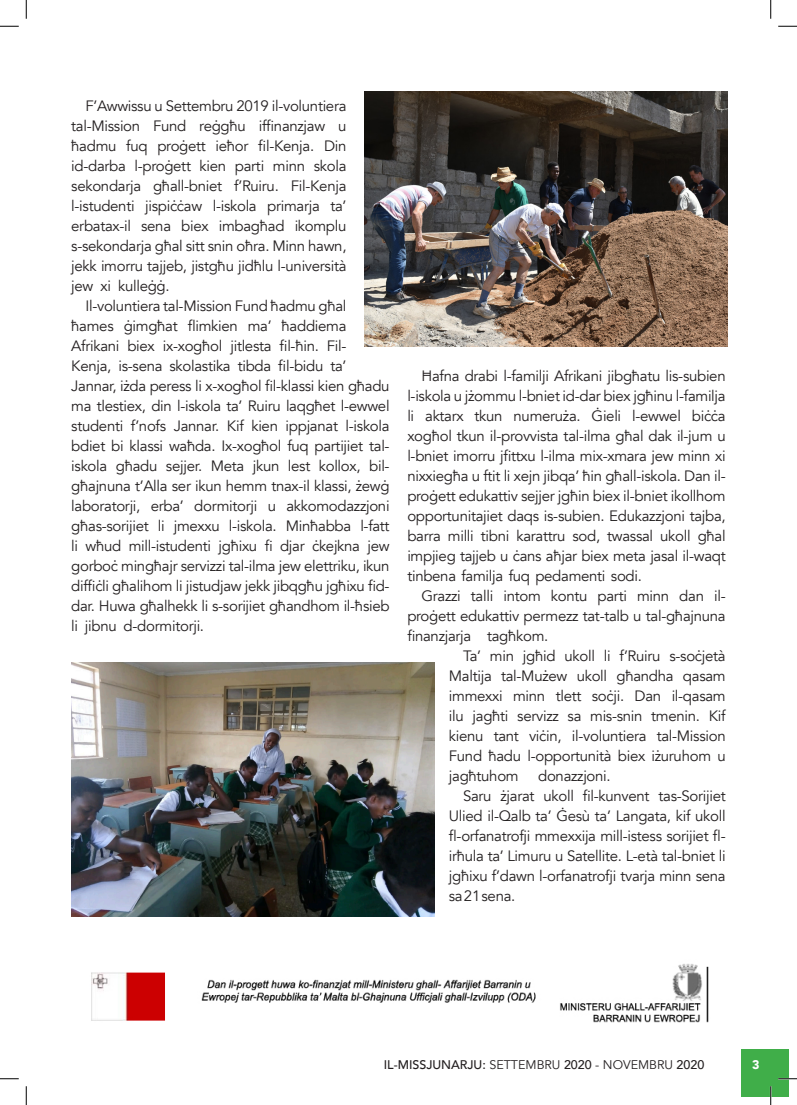
<style>
.page{position:relative;width:797px;height:1105px;background:#fff}
.page>*{position:absolute;margin:0;border:0;box-sizing:border-box;transform-origin:0 0}
.t1{font:15px/20px "Avenir";letter-spacing:-.02em;color:#231f20;text-align:justify}
.t2{font:500 12.5px "Avenir";color:#231f20}
.t3{font:900 12.5px "Avenir";color:#fff}
.s1{font-weight:400}
</style>
<div class="page">
<div style="left:741px;top:1049px;width:47px;height:47px;background:#40ae49"></div>
<img style="left:364px;top:92px;width:363px;height:254px">
<img style="left:71px;top:662px;width:363px;height:254px">
<img style="left:91px;top:964px;width:618px;height:59px">
<svg style="left:0;top:25px;width:19px;height:2px"></svg>
<svg style="left:778px;top:25px;width:19px;height:2px"></svg>
<svg style="left:0;top:1078px;width:19px;height:1px"></svg>
<svg style="left:778px;top:1078px;width:19px;height:1px"></svg>
<svg style="left:25px;top:0;width:2px;height:19px"></svg>
<svg style="left:25px;top:1086px;width:2px;height:19px"></svg>
<svg style="left:770px;top:0;width:1px;height:19px"></svg>
<svg style="left:770px;top:1086px;width:1px;height:19px"></svg>
<p class="t1" style="left:71px;top:96px;width:277px;text-indent:14px">F’Awwissu u Settembru 2019 il-voluntiera tal-Mission Fund reġgħu iffinanzjaw u ħadmu fuq proġett ieħor fil-Kenja. Din id-darba l-proġett kien parti minn skola sekondarja għall-bniet f’Ruiru. Fil-Kenja l-istudenti jispiċċaw l-iskola primarja ta’ erbatax-il sena biex imbagħad ikomplu s-sekondarja għal sitt snin oħra. Minn hawn, jekk imorru tajjeb, jistgħu jidħlu l-università jew xi kulleġġ.</p>
<p class="t1" style="left:71px;top:296px;width:320px;text-align:left;text-indent:14px">Il-voluntiera tal-Mission Fund ħadmu għal ħames ġimgħat flimkien ma’ ħaddiema Afrikani biex ix-xogħol jitlesta fil-ħin. Fil-Kenja, is-sena skolastika tibda fil-bidu ta’ Jannar, iżda peress li x-xogħol fil-klassi kien għadu ma tlestiex, din l-iskola ta’ Ruiru laqgħet l-ewwel studenti f’nofs Jannar. Kif kien ippjanat l-iskola bdiet bi klassi waħda. Ix-xogħol fuq partijiet tal&shy;iskola għadu sejjer. Meta jkun lest kollox, bil&shy;għajnuna t’Alla ser ikun hemm tnax-il klassi, żewġ laboratorji, erba’ dormitorji u akkomodazzjoni għas-sorijiet li jmexxu l-iskola. Minħabba l-fatt li wħud mill-istudenti jgħixu fi djar ċkejkna jew gorboċ mingħajr servizzi tal-ilma jew elettriku, ikun diffiċli għalihom li jistudjaw jekk jibqgħu jgħixu fid&shy;dar. Huwa għalhekk li s-sorijiet għandhom il-ħsieb li jibnu d-dormitorji.</p>
<p class="t1" style="left:407px;top:366px;width:320px;text-indent:14px">Ħafna drabi l-familji Afrikani jibgħatu lis-subien l-iskola u jżommu l-bniet id-dar biex jgħinu l-familja li aktarx tkun numeruża. Ġieli l-ewwel biċċa xogħol tkun il-provvista tal-ilma għal dak il-jum u l-bniet imorru jfittxu l-ilma mix-xmara jew minn xi nixxiegħa u ftit li xejn jibqa’ ħin għall-iskola. Dan il&shy;proġett edukattiv sejjer jgħin biex il-bniet ikollhom opportunitajiet daqs is-subien. Edukazzjoni tajba, barra milli tibni karattru sod, twassal ukoll għal impjieg tajjeb u ċans aħjar biex meta jasal il-waqt tinbena familja fuq pedamenti sodi.</p>
<p class="t1" style="left:407px;top:586px;width:320px;text-indent:14px">Grazzi talli intom kontu parti minn dan il&shy;proġett edukattiv permezz tat-talb u tal-għajnuna finanzjarja tagħkom.</p>
<p class="t1" style="left:449px;top:646px;width:278px;text-indent:14px">Ta’ min jgħid ukoll li f’Ruiru s-soċjetà Maltija tal-Mużew ukoll għandha qasam immexxi minn tlett soċji. Dan il-qasam ilu jagħti servizz sa mis-snin tmenin. Kif kienu tant viċin, il-voluntiera tal-Mission Fund ħadu l-opportunità biex iżuruhom u jagħtuhom</p>
<p class="t1" style="left:538px;top:766px;width:74px">donazzjoni.</p>
<p class="t1" style="left:449px;top:786px;width:278px;text-indent:14px">Saru żjarat ukoll fil-kunvent tas-Sorijiet Ulied il-Qalb ta’ Ġesù ta’ Langata, kif ukoll fl-orfanatrofji mmexxija mill-istess sorijiet fl&shy;irħula ta’ Limuru u Satellite. L-età tal-bniet li jgħixu f’dawn l-orfanatrofji tvarja minn sena sa 21 sena.</p>
<p class="t2" style="left:384px;top:1054px;width:322px">IL-MISSJUNARJU: <span class="s1">SETTEMBRU</span> 2020 <span class="s1">- NOVEMBRU</span> 2020</p>
<p class="t3" style="left:752px;top:1054px;width:9px">3</p>
</div>
